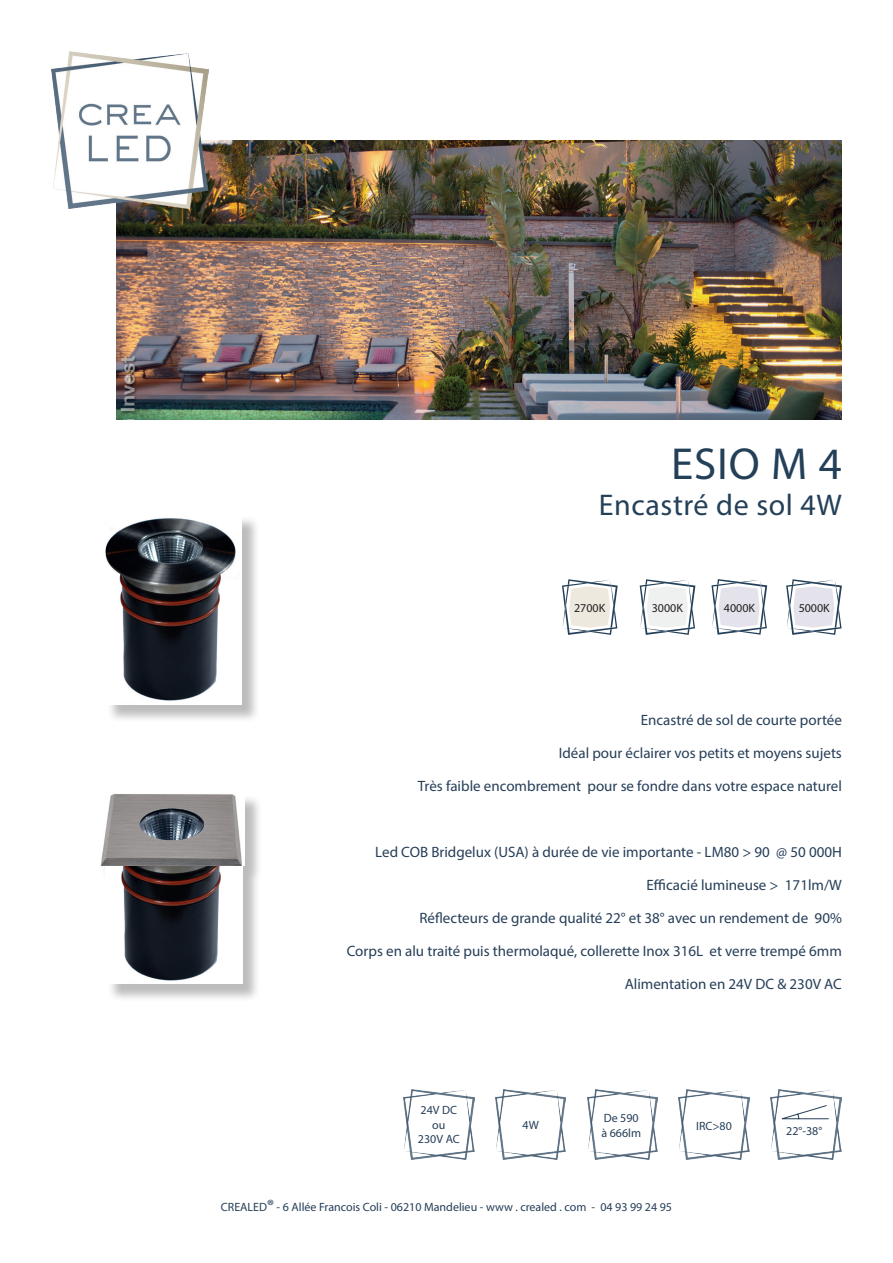
<style>
.page{position:relative;width:893px;height:1263px;background:#fff}
.page>*{position:absolute;margin:0;border:0;box-sizing:border-box;transform-origin:0 0}
.t1{font:45px "Myriad Pro";color:#244059}
.t2{font:30px "Myriad Pro";letter-spacing:.02em;color:#244059}
.t3{font:15px "Myriad Pro";color:#263e58}
.t4{font:12px/14.4px "Myriad Pro";color:#263e58}
.t5{font:12px "Myriad Pro";color:#231f20}
.t6{font:12px "Myriad Pro";color:#254059}
.s1{font-size:16.5px}
</style>
<div class="page">
<img style="left:117px;top:141px;width:725px;height:278px">
<img style="left:51px;top:51px;width:158px;height:157px">
<svg style="left:786px;top:579px;width:56px;height:56px"></svg>
<svg style="left:640px;top:579px;width:55px;height:56px"></svg>
<img style="left:495px;top:1089px;width:71px;height:70px">
<img style="left:587px;top:1089px;width:71px;height:70px">
<img style="left:404px;top:1089px;width:70px;height:70px">
<img style="left:679px;top:1089px;width:70px;height:70px">
<img style="left:770px;top:1089px;width:71px;height:70px">
<svg style="left:777px;top:1105px;width:52px;height:14px"></svg>
<div style="left:101px;top:795px;width:162px;height:208px;background:#231f20;opacity:.3"></div>
<img style="left:105px;top:865px;width:137px;height:119px">
<img style="left:101px;top:794px;width:143px;height:71px">
<img style="left:134px;top:808px;width:77px;height:37px">
<div style="left:107px;top:515px;width:153px;height:208px;background:#231f20;opacity:.3"></div>
<img style="left:105px;top:515px;width:136px;height:189px">
<svg style="left:562px;top:579px;width:56px;height:56px"></svg>
<svg style="left:711px;top:579px;width:56px;height:56px"></svg>
<h1 class="t1" style="left:671px;top:436px;width:172px">ESIO M 4</h1>
<h2 class="t2" style="left:599px;top:487px;width:245px">Encastré de sol 4W</h2>
<p class="t5" style="left:574px;top:601px;width:33px">2700K</p>
<p class="t5" style="left:724px;top:600px;width:33px">4000K</p>
<p class="t5" style="left:652px;top:601px;width:33px">3000K</p>
<p class="t5" style="left:799px;top:601px;width:33px">5000K</p>
<p class="t3" style="left:641px;top:710px;width:203px">Encastré de sol de courte portée</p>
<p class="t3" style="left:559px;top:743px;width:284px">Idéal pour éclairer vos petits et moyens sujets</p>
<p class="t3" style="left:418px;top:776px;width:426px">Très faible encombrement pour se fondre dans votre espace naturel</p>
<p class="t3" style="left:375px;top:842px;width:468px">Led COB Bridgelux (USA) à durée de vie importante - LM80 &gt; 90 @ 50 000H</p>
<p class="t3" style="left:647px;top:875px;width:197px">Efficacié lumineuse &gt; 171lm/W</p>
<p class="t3" style="left:419px;top:908px;width:424px">Réflecteurs de grande qualité 22° et 38° avec un rendement de 90%</p>
<p class="t3" style="left:347px;top:941px;width:497px">Corps en alu traité puis thermolaqué, collerette Inox 316L et verre trempé 6mm</p>
<p class="t3" style="left:625px;top:974px;width:219px">Alimentation en 24V DC &amp; 230V AC</p>
<p class="t4" style="left:418px;top:1103px;width:43px;text-align:center">24V DC ou<br>230V AC</p>
<p class="t4" style="left:523px;top:1118px;width:18px">4W</p>
<p class="t4" style="left:601px;top:1111px;width:41px">De 590 à 666lm</p>
<p class="t4" style="left:221px;top:1200px;width:453px">CREALED<span class="s1">®</span> - 6 Allée Francois Coli - 06210 Mandelieu - www . crealed . com - 04 93 99 24 95</p>
<p class="t6" style="left:696px;top:1119px;width:37px">IRC&gt;80</p>
<p class="t4" style="left:786px;top:1124px;width:37px">22°-38°</p>
</div>
